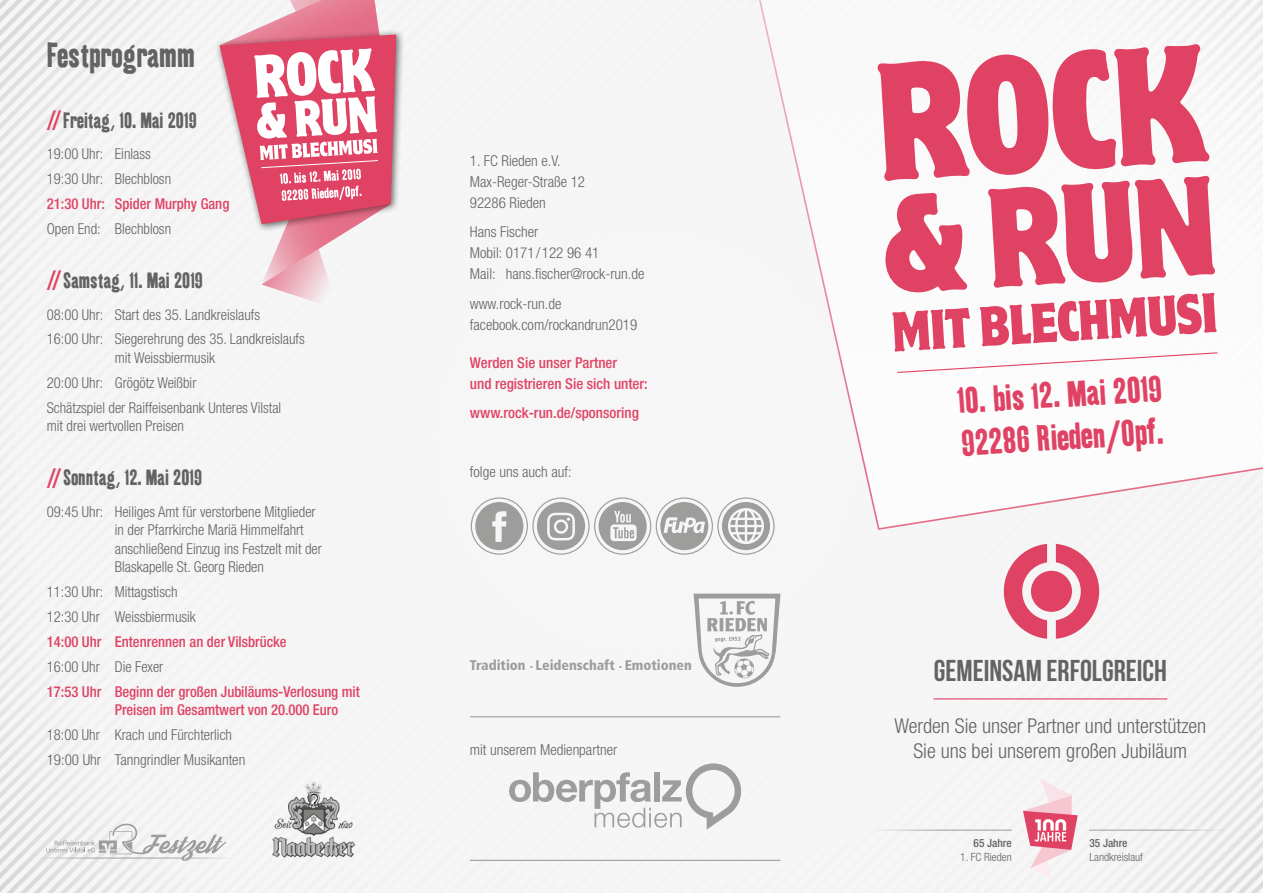
<style>
.page{position:relative;width:1263px;height:893px;background:#fff}
.page>*{position:absolute;margin:0;border:0;box-sizing:border-box;transform-origin:0 0}
.t1{font:35.55px/42.8px "Kipp No 1";color:#e04264}
.t2{font:33.75px "Kipp No 1";color:#646363}
.t3{font:700 30px "Bebas Neue";color:#646363}
.t4{font:21.45px "Kipp No 1";color:#646363}
.t5{font:300 condensed 20.4px/25.5px "Helvetica Neue LT";color:#646363;text-align:center}
.t6{font:300 condensed 15px/21px "Helvetica Neue LT";color:#646363}
.t7{font:500 condensed 15px/21px "Helvetica Neue LT";color:#e04264}
.t8{font:900 condensed 13.95px "Frutiger LT";color:#9d9d9c}
.t9{font:300 condensed 11.4px "Helvetica Neue LT";color:#646363}
.t10{font:500 condensed 11.4px "Helvetica Neue LT";color:#646363}
.s1{color:#e04264}
</style>
<div class="page">
<svg style="left:1081px;top:531px;width:182px;height:362px"></svg>
<svg style="left:509px;top:763px;width:232px;height:67px"></svg>
<hr style="left:470px;top:716px;width:310px;height:1px;background:#9d9d9c">
<hr style="left:470px;top:860px;width:310px;height:1px;background:#9d9d9c">
<hr style="left:36px;top:858px;width:194px;height:1px;background:#9d9d9c">
<svg style="left:46px;top:824px;width:180px;height:37px"></svg>
<img style="left:262px;top:776px;width:104px;height:83px">
<div style="left:471px;top:497px;width:57px;height:58px;border:1px solid #9d9d9c;border-radius:50%"></div>
<svg style="left:475px;top:502px;width:48px;height:48px"></svg>
<div style="left:532px;top:497px;width:58px;height:58px;border:1px solid #9d9d9c;border-radius:50%"></div>
<svg style="left:537px;top:502px;width:48px;height:48px"></svg>
<div style="left:594px;top:497px;width:57px;height:58px;border:1px solid #9d9d9c;border-radius:50%"></div>
<svg style="left:599px;top:502px;width:48px;height:48px"></svg>
<svg style="left:660px;top:502px;width:48px;height:48px"></svg>
<svg style="left:722px;top:531px;width:48px;height:19px"></svg>
<div style="left:214px;top:29px;width:190px;height:203px;background:#000;opacity:.6"></div>
<svg style="left:219px;top:0;width:177px;height:310px"></svg>
<svg style="left:693px;top:594px;width:87px;height:93px"></svg>
<hr style="left:1089px;top:830px;width:154px;height:1px;background:#9d9d9c">
<svg style="left:1023px;top:778px;width:55px;height:100px"></svg>
<hr style="left:857px;top:830px;width:155px;height:1px;background:#9d9d9c">
<svg style="left:674px;top:0;width:589px;height:531px"></svg>
<svg style="left:877px;top:44px;width:332px;height:137px;fill:#e04264"></svg>
<svg style="left:885px;top:176px;width:333px;height:198px"></svg>
<hr style="left:933px;top:698px;width:234px;height:1px;background:#e04264">
<svg style="left:1004px;top:544px;width:43px;height:95px"></svg>
<svg style="left:1056px;top:544px;width:43px;height:95px"></svg>
<div style="left:1031px;top:571px;width:41px;height:41px;background:#e04264;border-radius:50%"></div>
<h2 class="t2" style="left:47px;top:35px;width:150px">Festprogramm</h2>
<h3 class="t4" style="left:47px;top:107px;width:152px"><span class="s1">//</span>Freitag, 10. Mai 2019</h3>
<p class="t6" style="left:47px;top:141px;width:126px;line-height:24.9px">19:00 Uhr: Einlass<br>19:30 Uhr: Blechblosn</p>
<p class="t7" style="left:47px;top:193px;width:184px">21:30 Uhr: Spider Murphy Gang</p>
<p class="t6" style="left:47px;top:218px;width:126px">Open End: Blechblosn</p>
<h3 class="t4" style="left:47px;top:267px;width:158px"><span class="s1">//</span>Samstag, 11. Mai 2019</h3>
<p class="t6" style="left:47px;top:302px;width:259px;line-height:24.9px">08:00 Uhr: Start des 35. Landkreislaufs<br>16:00 Uhr: Siegerehrung des 35. Landkreislaufs</p>
<p class="t6" style="left:47px;top:345px;width:236px;line-height:24.9px;text-indent:68px">mit Weissbiermusik<br>20:00 Uhr: Grögötz Weißbir<br>Schätzspiel der Raiffeisenbank Unteres Vilstal</p>
<p class="t6" style="left:47px;top:415px;width:139px">mit drei wertvollen Preisen</p>
<h3 class="t4" style="left:47px;top:464px;width:157px"><span class="s1">//</span>Sonntag, 12. Mai 2019</h3>
<p class="t6" style="left:115px;top:502px;width:209px;line-height:18.5px;text-indent:-68px">09:45 Uhr: Heiliges Amt für verstorbene Mitglieder in der Pfarrkirche Mariä Himmelfahrt anschließend Einzug ins Festzelt mit der Blaskapelle St. Georg Rieden</p>
<p class="t6" style="left:47px;top:579px;width:151px;line-height:24.9px">11:30 Uhr: Mittagstisch<br>12:30 Uhr Weissbiermusik</p>
<p class="t7" style="left:47px;top:631px;width:241px">14:00 Uhr Entenrennen an der Vilsbrücke</p>
<p class="t6" style="left:47px;top:656px;width:118px">16:00 Uhr Die Fexer</p>
<p class="t7" style="left:115px;top:682px;width:246px;line-height:18.5px;text-indent:-68px">17:53 Uhr Beginn der großen Jubiläums-Verlosung mit<br>Preisen im Gesamtwert von 20.000 Euro</p>
<p class="t6" style="left:47px;top:723px;width:200px;line-height:24.6px">18:00 Uhr Krach und Fürchterlich<br>19:00 Uhr Tanngrindler Musikanten</p>
<p class="t6" style="left:470px;top:150px;width:117px">1. FC Rieden e.V.<br>Max-Reger-Straße 12<br>92286 Rieden</p>
<p class="t6" style="left:470px;top:222px;width:176px">Hans Fischer<br>Mobil: 0171/122 96 41<br>Mail: hans.fischer@rock-run.de</p>
<p class="t6" style="left:470px;top:293px;width:169px">www.rock-run.de facebook.com/rockandrun2019</p>
<p class="t7" style="left:470px;top:352px;width:179px">Werden Sie unser Partner<br>und registrieren Sie sich unter:</p>
<p class="t7" style="left:470px;top:402px;width:171px">www.rock-run.de/sponsoring</p>
<p class="t6" style="left:470px;top:462px;width:103px">folge uns auch auf:</p>
<p class="t8" style="left:470px;top:657px;width:223px">Tradition ■ Leidenschaft ■ Emotionen</p>
<p class="t6" style="left:470px;top:739px;width:149px">mit unserem Medienpartner</p>
<h1 class="t1" style="left:956px;top:379px;width:206px;rotate:-4deg">10. bis 12. Mai 2019<br>92286 Rieden/Opf.</h1>
<h3 class="t3" style="left:934px;top:654px;width:235px">GEMEINSAM ERFOLGREICH</h3>
<h3 class="t5" style="left:894px;top:713px;width:313px">Werden Sie unser Partner und unterstützen<br>Sie uns bei unserem großen Jubiläum</h3>
<p class="t10" style="left:973px;top:836px;width:40px">65 Jahre</p>
<p class="t9" style="left:960px;top:851px;width:53px">1. FC Rieden</p>
<p class="t10" style="left:1089px;top:836px;width:40px">35 Jahre</p>
<p class="t9" style="left:1089px;top:851px;width:55px">Landkreislauf</p>
</div>
